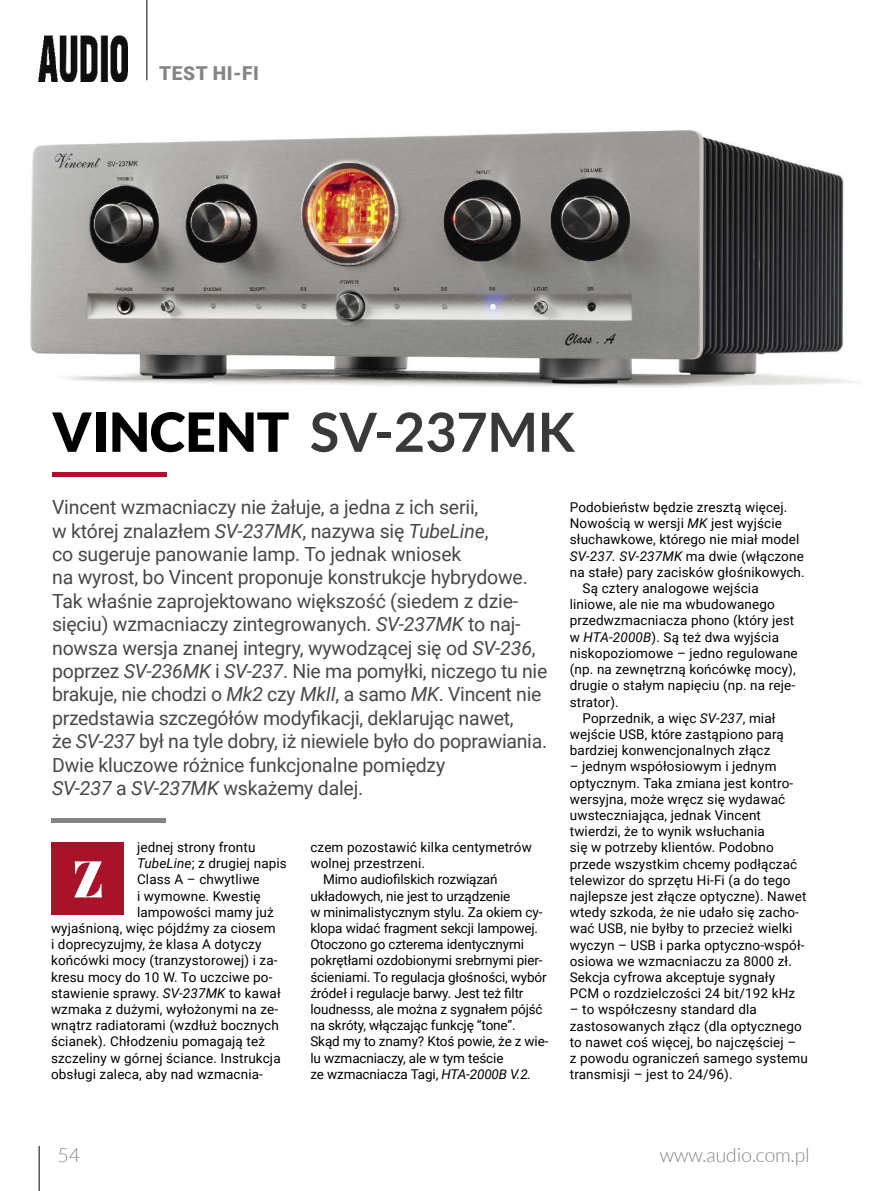
<style>
.page{position:relative;width:893px;height:1191px;background:#fff}
.page>*{position:absolute;margin:0;border:0;box-sizing:border-box;transform-origin:0 0}
.t1{font:700 54px "Lato";color:#393939}
.t2{font:900 51.15px "Playfair Display";color:#fff}
.t3{font:19.5px/23.4px "Roboto";letter-spacing:-.01em;color:#484848}
.t4{font:300 19.5px "Lato";color:#858585}
.t5{font:900 19.2px "Roboto";letter-spacing:.035em;color:#858585}
.t6{font:13.5px/16.2px "Roboto";letter-spacing:.01em;color:#000}
.t7{font:13.5px "Roboto";letter-spacing:-.01em;color:#000}
.t8{font:italic 13.5px "Roboto";letter-spacing:.01em;color:#000}
.s1{font-weight:900;color:#000}
.s2{font-style:italic}
.s3{font-style:normal}
</style>
<div class="page">
<hr style="left:147px;top:0;width:1px;height:80px;background:#000">
<img style="left:39px;top:35px;width:89px;height:46px">
<hr style="left:39px;top:1145px;width:1px;height:46px;background:#000">
<hr style="left:52px;top:473px;width:114px;height:4px;background:#a9132a">
<hr style="left:51px;top:818px;width:114px;height:4px;background:#858585">
<div style="left:51px;top:841px;width:73px;height:73px;background:#a9132a"></div>
<img style="left:30px;top:130px;width:827px;height:257px">
<h3 class="t5" style="left:159px;top:60px;width:101px">TEST HI-FI</h3>
<h1 class="t1" style="left:52px;top:401px;width:525px"><span class="s1">VINCENT</span> SV-237MK</h1>
<p class="t3" style="left:52px;top:495px;width:497px">Vincent wzmacniaczy nie żałuje, a jedna z ich serii,<br>w której znalazłem <span class="s2">SV-237MK</span>, nazywa się <span class="s2">TubeLine</span>,<br>co sugeruje panowanie lamp. To jednak wniosek<br>na wyrost, bo Vincent proponuje konstrukcje hybrydowe.<br>Tak właśnie zaprojektowano większość (siedem z dzie&shy;sięciu) wzmacniaczy zintegrowanych. <span class="s2">SV-237MK</span> to naj&shy;nowsza wersja znanej integry, wywodzącej się od <span class="s2">SV-236</span>, poprzez <span class="s2">SV-236MK</span> i <span class="s2">SV-237</span>. Nie ma pomyłki, niczego tu nie brakuje, nie chodzi o <span class="s2">Mk2</span> czy <span class="s2">MkII</span>, a samo <span class="s2">MK</span>. Vincent nie przedstawia szczegółów modyfikacji, deklarując nawet,<br>że <span class="s2">SV-237</span> był na tyle dobry, iż niewiele było do poprawiania.<br>Dwie kluczowe różnice funkcjonalne pomiędzy<br><span class="s2">SV-237</span> a <span class="s2">SV-237MK</span> wskażemy dalej.</p>
<p class="t6" style="left:137px;top:838px;width:120px">jednej strony frontu</p>
<p class="t6" style="left:137px;top:854px;width:151px"><span class="s2">TubeLine</span>; z drugiej napis</p>
<p class="t6" style="left:137px;top:871px;width:124px">Class A – chwytliwe</p>
<p class="t6" style="left:137px;top:887px;width:125px">i wymowne. Kwestię</p>
<p class="t6" style="left:137px;top:903px;width:138px">lampowości mamy już</p>
<p class="t6" style="left:51px;top:919px;width:226px">wyjaśnioną, więc pójdźmy za ciosem</p>
<p class="t6" style="left:51px;top:935px;width:212px">i doprecyzujmy, że klasa A dotyczy</p>
<p class="t6" style="left:51px;top:952px;width:228px">końcówki mocy (tranzystorowej) i za-</p>
<p class="t6" style="left:51px;top:968px;width:223px">kresu mocy do 10 W. To uczciwe po-</p>
<p class="t6" style="left:51px;top:984px;width:231px">stawienie sprawy. <span class="s2">SV-237MK</span> to kawał</p>
<p class="t6" style="left:51px;top:1000px;width:229px">wzmaka z dużymi, wyłożonymi na ze-</p>
<p class="t6" style="left:51px;top:1016px;width:229px">wnątrz radiatorami (wzdłuż bocznych</p>
<p class="t6" style="left:51px;top:1033px;width:215px">ścianek). Chłodzeniu pomagają też</p>
<p class="t6" style="left:51px;top:1049px;width:231px">szczeliny w górnej ściance. Instrukcja</p>
<p class="t6" style="left:51px;top:1065px;width:213px">obsługi zaleca, aby nad wzmacnia-</p>
<h2 class="t2" style="left:73px;top:845px;width:33px">Z</h2>
<p class="t6" style="left:310px;top:838px;width:223px">czem pozostawić kilka centymetrów</p>
<p class="t6" style="left:310px;top:854px;width:116px">wolnej przestrzeni.</p>
<p class="t7" style="left:323px;top:870px;width:176px">Mimo audiofilskich rozwiązań</p>
<p class="t7" style="left:310px;top:886px;width:201px">układowych, nie jest to urządzenie</p>
<p class="t7" style="left:310px;top:902px;width:233px">w minimalistycznym stylu. Za okiem cy-</p>
<p class="t7" style="left:310px;top:918px;width:229px">klopa widać fragment sekcji lampowej.</p>
<p class="t7" style="left:310px;top:935px;width:215px">Otoczono go czterema identycznymi</p>
<p class="t7" style="left:310px;top:951px;width:234px">pokrętłami ozdobionymi srebrnymi pier-</p>
<p class="t7" style="left:310px;top:967px;width:238px">ścieniami. To regulacja głośności, wybór</p>
<p class="t7" style="left:310px;top:983px;width:215px">źródeł i regulacje barwy. Jest też filtr</p>
<p class="t7" style="left:310px;top:999px;width:234px">loudnesss, ale można z sygnałem pójść</p>
<p class="t7" style="left:310px;top:1016px;width:207px">na skróty, włączając funkcję “tone”.</p>
<p class="t7" style="left:310px;top:1032px;width:240px">Skąd my to znamy? Ktoś powie, że z wie-</p>
<p class="t7" style="left:310px;top:1048px;width:195px">lu wzmacniaczy, ale w tym teście</p>
<p class="t7" style="left:310px;top:1064px;width:222px">ze wzmacniacza Tagi, <span class="s2">HTA-2000B V.2.</span></p>
<p class="t6" style="left:570px;top:498px;width:219px">Podobieństw będzie zresztą więcej.</p>
<p class="t6" style="left:570px;top:515px;width:214px">Nowością w wersji <span class="s2">MK</span> jest wyjście</p>
<p class="t6" style="left:570px;top:531px;width:231px">słuchawkowe, którego nie miał model</p>
<p class="t8" style="left:570px;top:546px;width:236px">SV-237. SV-237MK <span class="s3">ma dwie (włączone</span></p>
<p class="t6" style="left:570px;top:563px;width:236px">na stałe) pary zacisków głośnikowych.</p>
<p class="t6" style="left:583px;top:579px;width:178px">Są cztery analogowe wejścia</p>
<p class="t6" style="left:570px;top:596px;width:207px">liniowe, ale nie ma wbudowanego</p>
<p class="t6" style="left:570px;top:612px;width:226px">przedwzmacniacza phono (który jest</p>
<p class="t6" style="left:570px;top:628px;width:211px">w <span class="s2">HTA-2000B</span>). Są też dwa wyjścia</p>
<p class="t6" style="left:570px;top:644px;width:229px">niskopoziomowe – jedno regulowane</p>
<p class="t6" style="left:570px;top:660px;width:227px">(np. na zewnętrzną końcówkę mocy),</p>
<p class="t6" style="left:570px;top:677px;width:227px">drugie o stałym napięciu (np. na reje-</p>
<p class="t6" style="left:570px;top:693px;width:50px">strator).</p>
<p class="t6" style="left:583px;top:709px;width:194px">Poprzednik, a więc <span class="s2">SV-237</span>, miał</p>
<p class="t6" style="left:570px;top:725px;width:216px">wejście USB, które zastąpiono parą</p>
<p class="t6" style="left:570px;top:741px;width:202px">bardziej konwencjonalnych złącz</p>
<p class="t6" style="left:570px;top:758px;width:238px">– jednym współosiowym i jednym optycznym. Taka zmiana jest kontro&shy;wersyjna, może wręcz się wydawać uwsteczniająca, jednak Vincent twierdzi, że to wynik wsłuchania<br>się w potrzeby klientów. Podobno przede wszystkim chcemy podłączać telewizor do sprzętu Hi-Fi (a do tego najlepsze jest złącze optyczne). Nawet wtedy szkoda, że nie udało się zacho&shy;wać USB, nie byłby to przecież wielki wyczyn – USB i parka optyczno-współ&shy;osiowa we wzmacniaczu za 8000 zł.<br>Sekcja cyfrowa akceptuje sygnały PCM o rozdzielczości 24 bit/192 kHz</p>
<p class="t6" style="left:570px;top:1001px;width:240px">– to współczesny standard dla zastosowanych złącz (dla optycznego to nawet coś więcej, bo najczęściej –<br>z powodu ograniczeń samego systemu transmisji – jest to 24/96).</p>
<h3 class="t4" style="left:57px;top:1144px;width:24px">54</h3>
<h3 class="t4" style="left:660px;top:1144px;width:151px">www.audio.com.pl</h3>
</div>
